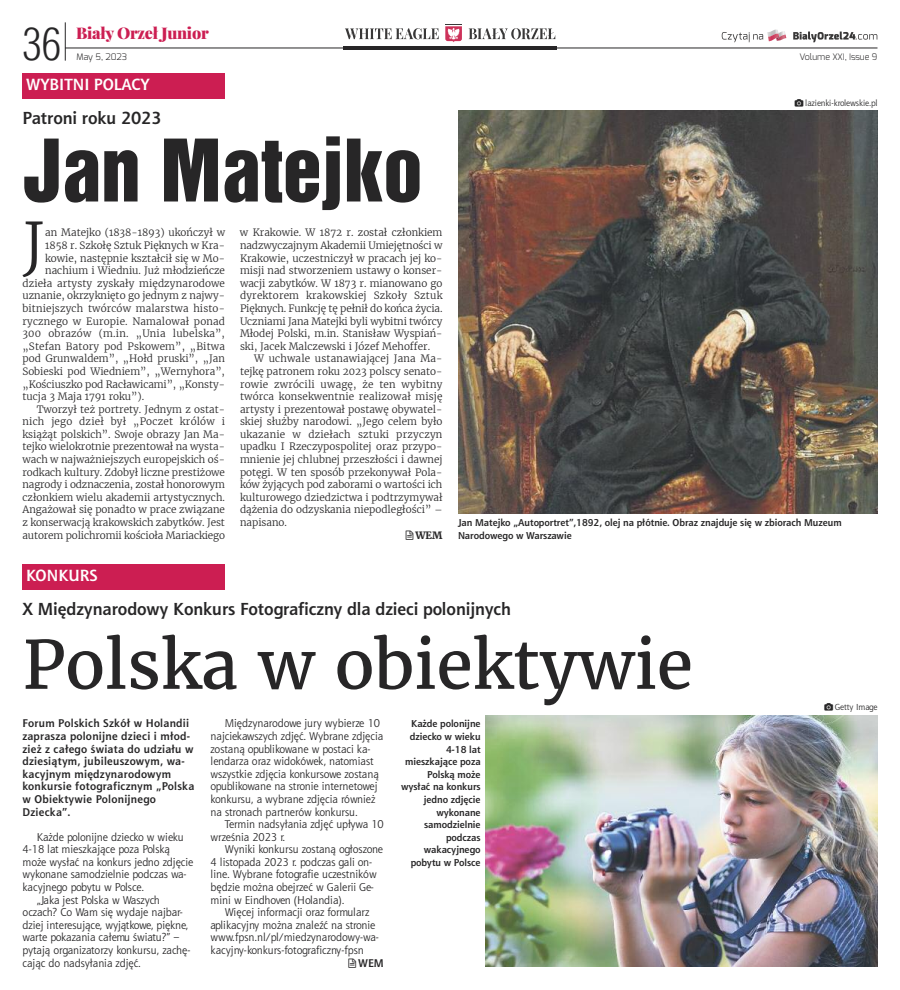
<style>
.page{position:relative;width:900px;height:990px;background:#fff}
.page>*{position:absolute;margin:0;border:0;box-sizing:border-box;transform-origin:0 0}
.t1{font:78.75px "Switzerland Inserat";color:#272627}
.t2{font:66.25px "Merriweather";color:#272627}
.t3{font:300 60.75px "Merriweather";color:#272627}
.t4{font:300 43.62px "Switzerland Cond";color:#272627}
.t5{font:700 17.5px "Aerton EFN";color:#272627}
.t6{font:700 16.25px "Aerton EFN";color:#fff}
.t7{font:900 15.62px "Playfair Display";letter-spacing:-.015em;color:#cc1e52}
.t8{font:11.25px/12.6px "Aerton EFN";color:#272627}
.t9{font:700 11.25px/12.6px "Aerton EFN";letter-spacing:.025em;color:#272627}
.t10{font:300 10px/12.6px "Merriweather";color:#272627;text-align:justify}
.t11{font:700 10px/12.6px "Aerton EFN";color:#272627}
.t12{font:300 10px "Merriweather";letter-spacing:.02em;color:#272627}
.t13{font:700 10px "Merriweather";color:#272627}
.t14{font:300 9px "Exo";color:#272627}
.t15{font:8.75px "Aerton EFN";color:#272627}
</style>
<div class="page">
<hr style="left:343px;top:47px;width:214px;height:3px;background:#272627">
<hr style="left:65px;top:48px;width:813px;height:1px;background:#272627">
<hr style="left:65px;top:22px;width:1px;height:39px;background:#272627">
<svg style="left:722px;top:30px;width:64px;height:12px"></svg>
<svg style="left:793px;top:32px;width:84px;height:10px"></svg>
<svg style="left:345px;top:28px;width:94px;height:11px"></svg>
<svg style="left:469px;top:28px;width:86px;height:11px"></svg>
<svg style="left:445px;top:24px;width:17px;height:18px"></svg>
<div style="left:23px;top:73px;width:202px;height:25px;background:#cc1e52"></div>
<img style="left:458px;top:111px;width:419px;height:403px">
<div style="left:23px;top:564px;width:202px;height:25px;background:#cc1e52"></div>
<img style="left:485px;top:716px;width:393px;height:251px">
<h3 class="t7" style="left:76px;top:25px;width:134px">Biały Orzeł Junior</h3>
<h3 class="t4" style="left:22px;top:19px;width:40px">36</h3>
<p class="t14" style="left:77px;top:51px;width:52px">May 5, 2023</p>
<p class="t14" style="left:800px;top:51px;width:79px">Volume XXI, Issue 9</p>
<h3 class="t6" style="left:26px;top:78px;width:125px">WYBITNI POLACY</h3>
<h3 class="t5" style="left:23px;top:111px;width:141px">Patroni roku 2023</h3>
<h1 class="t1" style="left:23px;top:121px;width:402px">jan Matejko</h1>
<h3 class="t3" style="left:23px;top:207px;width:24px">J</h3>
<p class="t10" style="left:45px;top:227px;width:181px">an Matejko (1838-1893) ukończył w</p>
<p class="t10" style="left:45px;top:239px;width:181px">1858 r. Szkołę Sztuk Pięknych w Kra-</p>
<p class="t10" style="left:45px;top:252px;width:181px">kowie, następnie kształcił się w Mo-</p>
<p class="t10" style="left:45px;top:264px;width:181px">nachium i Wiedniu. Już młodzieńcze</p>
<p class="t10" style="left:23px;top:277px;width:204px">dzieła artysty zyskały międzynarodowe</p>
<p class="t10" style="left:23px;top:290px;width:204px">uznanie, okrzyknięto go jednym z najwy-</p>
<p class="t10" style="left:23px;top:302px;width:204px">bitniejszych twórców malarstwa histo-</p>
<p class="t10" style="left:23px;top:315px;width:204px">rycznego w Europie. Namalował ponad</p>
<p class="t12" style="left:22px;top:327px;width:204px">300 obrazów (m.in. „Unia lubelska”,</p>
<p class="t10" style="left:22px;top:340px;width:204px">„Stefan Batory pod Pskowem”, „Bitwa</p>
<p class="t10" style="left:22px;top:353px;width:204px">pod Grunwaldem”, „Hołd pruski”, „Jan</p>
<p class="t10" style="left:22px;top:365px;width:204px">Sobieski pod Wiedniem”, „Wernyhora”,</p>
<p class="t10" style="left:22px;top:378px;width:204px">„Kościuszko pod Racławicami”, „Konsty-</p>
<p class="t10" style="left:22px;top:390px;width:123px">tucja 3 Maja 1791 roku”).</p>
<p class="t10" style="left:37px;top:403px;width:190px">Tworzył też portrety. Jednym z ostat-</p>
<p class="t12" style="left:22px;top:415px;width:204px">nich jego dzieł był „Poczet królów i</p>
<p class="t10" style="left:22px;top:428px;width:204px">książąt polskich”. Swoje obrazy Jan Ma-</p>
<p class="t10" style="left:22px;top:441px;width:204px">tejko wielokrotnie prezentował na wysta-</p>
<p class="t10" style="left:22px;top:453px;width:204px">wach w najważniejszych europejskich oś-</p>
<p class="t10" style="left:22px;top:466px;width:204px">rodkach kultury. Zdobył liczne prestiżowe</p>
<p class="t10" style="left:22px;top:478px;width:204px">nagrody i odznaczenia, został honorowym</p>
<p class="t10" style="left:22px;top:491px;width:204px">członkiem wielu akademii artystycznych.</p>
<p class="t10" style="left:22px;top:504px;width:204px">Angażował się ponadto w prace związane</p>
<p class="t10" style="left:22px;top:516px;width:204px">z konserwacją krakowskich zabytków. Jest</p>
<p class="t10" style="left:22px;top:529px;width:204px">autorem polichromii kościoła Mariackiego</p>
<h3 class="t6" style="left:26px;top:569px;width:73px">KONKURS</h3>
<p class="t10" style="left:240px;top:227px;width:204px">w Krakowie. W 1872 r. został członkiem nadzwyczajnym Akademii Umiejętności w Krakowie, uczestniczył w pracach jej ko&shy;misji nad stworzeniem ustawy o konser&shy;wacji zabytków. W 1873 r. mianowano go dyrektorem krakowskiej Szkoły Sztuk Pięknych. Funkcję tę pełnił do końca życia.<br>Uczniami Jana Matejki byli wybitni twórcy Młodej Polski, m.in. Stanisław Wyspiań&shy;ski, Jacek Malczewski i Józef Mehoffer.</p>
<p class="t10" style="left:240px;top:353px;width:204px;text-indent:14px">W uchwale ustanawiającej Jana Ma&shy;tejkę patronem roku 2023 polscy senato&shy;rowie zwrócili uwagę, że ten wybitny twórca konsekwentnie realizował misję artysty i prezentował postawę obywatel&shy;skiej służby narodowi. „Jego celem było ukazanie w dziełach sztuki przyczyn upadku I Rzeczypospolitej oraz przypo&shy;mnienie jej chlubnej przeszłości i dawnej potęgi. W ten sposób przekonywał Pola&shy;ków żyjących pod zaborami o wartości ich kulturowego dziedzictwa i podtrzymywał dążenia do odzyskania niepodległości” – napisano.</p>
<p class="t13" style="left:415px;top:529px;width:29px">weM</p>
<p class="t15" style="left:805px;top:99px;width:74px">lazienki-krolewskie.pl</p>
<p class="t11" style="left:458px;top:517px;width:385px">Jan Matejko „Autoportret”,1892, olej na płótnie. Obraz znajduje się w zbiorach Muzeum<br>Narodowego w Warszawie</p>
<h3 class="t5" style="left:22px;top:602px;width:490px">X Międzynarodowy Konkurs Fotograficzny dla dzieci polonijnych</h3>
<h2 class="t2" style="left:22px;top:624px;width:672px">Polska w obiektywie</h2>
<p class="t9" style="left:23px;top:718px;width:173px">Forum Polskich Szkół w Holandii zaprasza polonijne dzieci i młod&shy;zież z całego świata do udziału w dziesiątym, jubileuszowym, wa&shy;kacyjnym międzynarodowym konkursie fotograficznym „Polska w Obiektywie Polonijnego<br>Dziecka”.</p>
<p class="t8" style="left:37px;top:831px;width:149px">Każde polonijne dziecko w wieku</p>
<p class="t8" style="left:23px;top:844px;width:149px">4-18 lat mieszkające poza Polską</p>
<p class="t8" style="left:23px;top:857px;width:173px">może wysłać na konkurs jedno zdjęcie</p>
<p class="t8" style="left:23px;top:869px;width:166px">wykonane samodzielnie podczas wa-</p>
<p class="t8" style="left:23px;top:882px;width:123px">kacyjnego pobytu w Polsce.</p>
<p class="t8" style="left:37px;top:894px;width:125px">„Jaka jest Polska w Waszych</p>
<p class="t8" style="left:23px;top:907px;width:162px">oczach? Co Wam się wydaje najbar-</p>
<p class="t8" style="left:23px;top:919px;width:167px">dziej interesujące, wyjątkowe, piękne,</p>
<p class="t8" style="left:23px;top:932px;width:159px">warte pokazania całemu światu?” –</p>
<p class="t8" style="left:23px;top:945px;width:169px">pytają organizatorzy konkursu, zachę-</p>
<p class="t8" style="left:23px;top:957px;width:120px">cając do nadsyłania zdjęć.</p>
<p class="t8" style="left:211px;top:718px;width:174px;text-indent:14px">Międzynarodowe jury wybierze 10 najciekawszych zdjęć. Wybrane zdjęcia zostaną opublikowane w postaci ka&shy;lendarza oraz widokówek, natomiast wszystkie zdjęcia konkursowe zostaną opublikowane na stronie internetowej konkursu, a wybrane zdjęcia również na stronach partnerów konkursu.</p>
<p class="t8" style="left:211px;top:819px;width:175px;text-indent:14px">Termin nadsyłania zdjęć upływa 10 września 2023 r.</p>
<p class="t8" style="left:211px;top:844px;width:174px;text-indent:14px">Wyniki konkursu zostaną ogłoszone 4 listopada 2023 r. podczas gali on&shy;line. Wybrane fotografie uczestników będzie można obejrzeć w Galerii Ge&shy;mini w Eindhoven (Holandia).</p>
<p class="t8" style="left:211px;top:907px;width:170px;text-indent:14px">Więcej informacji oraz formularz aplikacyjny można znaleźć na stronie www.fpsn.nl/pl/miedzynarodowy-wa&shy;kacyjny-konkurs-fotograficzny-fpsn</p>
<p class="t9" style="left:358px;top:957px;width:27px">WEM</p>
<p class="t11" style="left:401px;top:718px;width:81px;text-align:right">Każde polonijne dziecko w wieku<br>4-18 lat mieszkające poza<br>Polską może wysłać na konkurs jedno zdjęcie wykonane samodzielnie podczas wakacyjnego pobytu w Polsce</p>
<p class="t15" style="left:835px;top:704px;width:44px">Getty Image</p>
</div>
